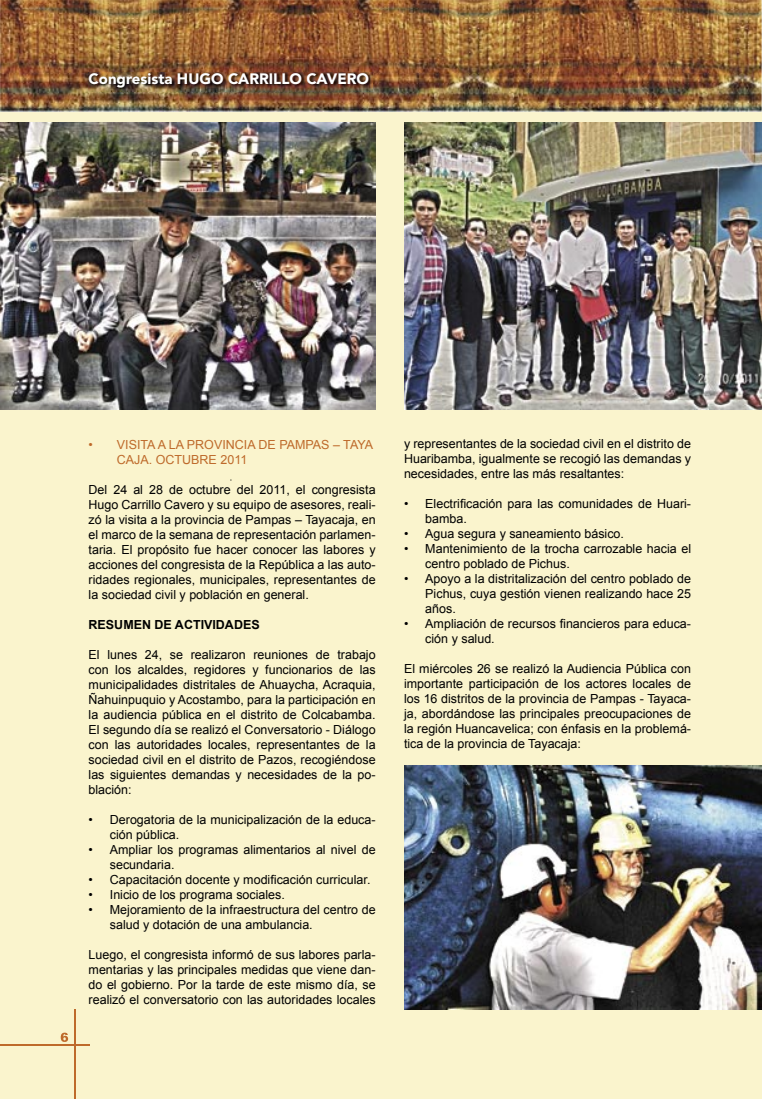
<style>
.page{position:relative;width:762px;height:1099px;background:#fff}
.page>*{position:absolute;margin:0;border:0;box-sizing:border-box;transform-origin:0 0}
.t1{font:900 15px "Avenir";color:#fff}
.t2{font:12.5px/15px "Arial";color:#000;text-align:justify}
.t3{font:12.5px/15px "Arial";color:#be6a2b}
.t4{font:700 12.5px "Arial";color:#000}
</style>
<div class="page">
<div style="left:0;top:12px;width:762px;height:1086px;background:#faf4cd"></div>
<img style="left:0;top:0;width:761px;height:112px">
<img style="left:88px;top:72px;width:285px;height:20px">
<img style="left:0;top:122px;width:376px;height:288px">
<img style="left:404px;top:122px;width:358px;height:287px">
<img style="left:404px;top:765px;width:358px;height:244px">
<hr style="left:74px;top:1009px;width:1px;height:89px;background:#be6a2b">
<hr style="left:0;top:1044px;width:89px;height:1px;background:#be6a2b">
<svg style="left:61px;top:1032px;width:7px;height:9px"></svg>
<p class="t1" style="left:89px;top:70px;width:282px">Congresista HUGO CARRILLO CAVERO</p>
<p class="t3" style="left:117px;top:437px;width:258px;text-indent:-28px">• VISITA A LA PROVINCIA DE PAMPAS – TAYA<br>CAJA. OCTUBRE 2011</p>
<p class="t2" style="left:89px;top:482px;width:289px">Del 24 al 28 de octubre del 2011, el congresista Hugo Carrillo Cavero y su equipo de asesores, reali&shy;zó la visita a la provincia de Pampas – Tayacaja, en el marco de la semana de representación parlamen&shy;taria. El propósito fue hacer conocer las labores y acciones del congresista de la República a las auto&shy;ridades regionales, municipales, representantes de la sociedad civil y población en general.</p>
<p class="t4" style="left:89px;top:617px;width:173px">RESUMEN DE ACTIVIDADES</p>
<p class="t2" style="left:89px;top:647px;width:289px">El lunes 24, se realizaron reuniones de trabajo con los alcaldes, regidores y funcionarios de las municipalidades distritales de Ahuaycha, Acraquia, Ñahuinpuquio y Acostambo, para la participación en la audiencia pública en el distrito de Colcabamba.<br>El segundo día se realizó el Conversatorio - Diálogo con las autoridades locales, representantes de la sociedad civil en el distrito de Pazos, recogiéndose las siguientes demandas y necesidades de la po&shy;blación:</p>
<p class="t2" style="left:110px;top:812px;width:267px;text-indent:-21px">• Derogatoria de la municipalización de la educa&shy;ción pública.</p>
<p class="t2" style="left:110px;top:842px;width:267px;text-indent:-21px">• Ampliar los programas alimentarios al nivel de secundaria.</p>
<p class="t2" style="left:89px;top:872px;width:283px">• Capacitación docente y modificación curricular.</p>
<p class="t2" style="left:89px;top:887px;width:198px">• Inicio de los programa sociales.</p>
<p class="t2" style="left:110px;top:902px;width:267px;text-indent:-21px">• Mejoramiento de la infraestructura del centro de salud y dotación de una ambulancia.</p>
<p class="t2" style="left:89px;top:947px;width:289px">Luego, el congresista informó de sus labores parla&shy;mentarias y las principales medidas que viene dan&shy;do el gobierno. Por la tarde de este mismo día, se realizó el conversatorio con las autoridades locales</p>
<p class="t2" style="left:404px;top:436px;width:289px">y representantes de la sociedad civil en el distrito de Huaribamba, igualmente se recogió las demandas y necesidades, entre las más resaltantes:</p>
<p class="t2" style="left:425px;top:496px;width:267px;text-indent:-21px">• Electrificación para las comunidades de Huari&shy;bamba.</p>
<p class="t2" style="left:404px;top:526px;width:221px">• Agua segura y saneamiento básico.</p>
<p class="t2" style="left:425px;top:541px;width:267px;text-indent:-21px">• Mantenimiento de la trocha carrozable hacia el centro poblado de Pichus.</p>
<p class="t2" style="left:425px;top:571px;width:267px;text-indent:-21px">• Apoyo a la distritalización del centro poblado de Pichus, cuya gestión vienen realizando hace 25 años.</p>
<p class="t2" style="left:425px;top:616px;width:267px;text-indent:-21px">• Ampliación de recursos financieros para educa&shy;ción y salud.</p>
<p class="t2" style="left:404px;top:661px;width:289px">El miércoles 26 se realizó la Audiencia Pública con importante participación de los actores locales de los 16 distritos de la provincia de Pampas - Tayaca&shy;ja, abordándose las principales preocupaciones de la región Huancavelica; con énfasis en la problemá&shy;tica de la provincia de Tayacaja:</p>
</div>
